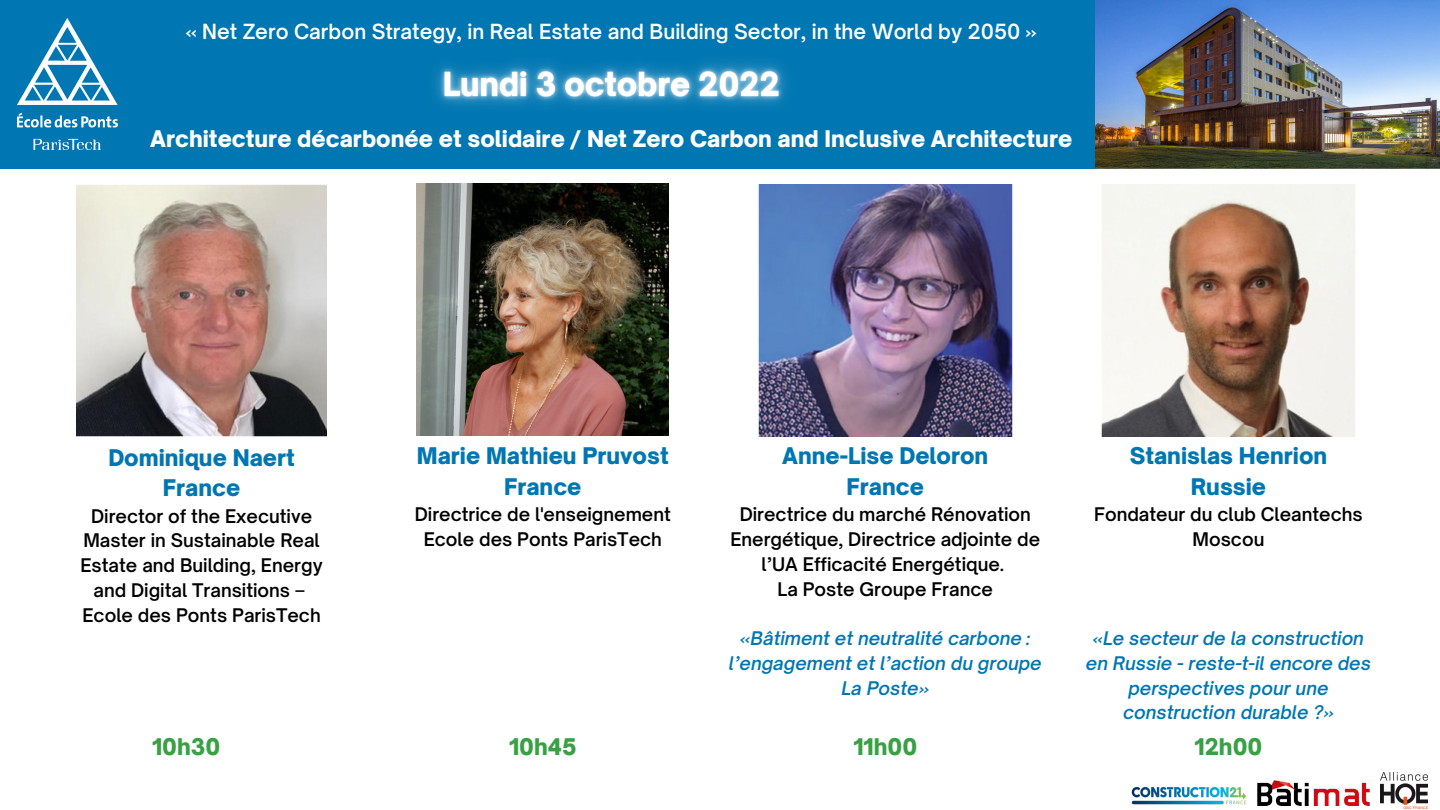
<style>
.page{position:relative;width:1440px;height:810px;background:#fff}
.page>*{position:absolute;margin:0;border:0;box-sizing:border-box;transform-origin:0 0}
.t1{font:900 22px/30.8px "Open Sauce One";color:#0077b2;text-align:center}
.t2{font:900 22px "Open Sauce One";color:#fff}
.t3{font:900 22px "Open Sauce One";color:#37a144}
.t4{font:600 20px "Open Sauce One";color:#fff}
.t5{font:600 18px/24.8px "Open Sauce One";color:#000;text-align:center}
.t6{font:italic 600 18px/24.8px "Open Sauce One";color:#0077b2;text-align:center}
</style>
<div class="page">
<div style="left:0;top:0;width:1440px;height:169px;background:#0077b2"></div>
<img style="left:1096px;top:0;width:344px;height:169px">
<img style="left:18px;top:19px;width:99px;height:130px">
<img style="left:76px;top:184px;width:251px;height:252px">
<img style="left:759px;top:184px;width:253px;height:252px">
<img style="left:1102px;top:184px;width:253px;height:252px">
<img style="left:1380px;top:773px;width:47px;height:36px">
<img style="left:1258px;top:781px;width:112px;height:25px">
<img style="left:417px;top:184px;width:252px;height:252px">
<img style="left:1131px;top:786px;width:116px;height:19px">
<img style="left:435px;top:63px;width:351px;height:43px">
<p class="t4" style="left:186px;top:19px;width:852px">« Net Zero Carbon Strategy, in Real Estate and Building Sector, in the World by 2050 »</p>
<p class="t2" style="left:150px;top:125px;width:923px">Architecture décarbonée et solidaire / Net Zero Carbon and Inclusive Architecture</p>
<p class="t1" style="left:108px;top:442px;width:188px">Dominique Naert<br>France</p>
<p class="t5" style="left:81px;top:503px;width:244px">Director of the Executive<br>Master in Sustainable Real<br>Estate and Building, Energy and Digital Transitions –<br>Ecole des Ponts ParisTech</p>
<p class="t1" style="left:417px;top:441px;width:253px">Marie Mathieu Pruvost<br>France</p>
<p class="t5" style="left:415px;top:502px;width:258px">Directrice de l'enseignement<br>Ecole des Ponts ParisTech</p>
<p class="t1" style="left:782px;top:441px;width:208px">Anne-Lise Deloron<br>France</p>
<p class="t5" style="left:730px;top:502px;width:311px">Directrice du marché Rénovation<br>Energétique, Directrice adjointe de l’UA Efficacité Energétique.<br>La Poste Groupe France</p>
<p class="t6" style="left:729px;top:626px;width:314px">«Bâtiment et neutralité carbone : l’engagement et l’action du groupe<br>La Poste»</p>
<p class="t1" style="left:1130px;top:441px;width:199px">Stanislas Henrion<br>Russie</p>
<p class="t5" style="left:1094px;top:502px;width:270px">Fondateur du club Cleantechs<br>Moscou</p>
<p class="t6" style="left:1086px;top:626px;width:287px">«Le secteur de la construction en Russie - reste-t-il encore des perspectives pour une construction durable ?»</p>
<p class="t3" style="left:152px;top:733px;width:70px">10h30</p>
<p class="t3" style="left:509px;top:733px;width:69px">10h45</p>
<p class="t3" style="left:853px;top:733px;width:65px">11h00</p>
<p class="t3" style="left:1194px;top:733px;width:69px">12h00</p>
</div>
